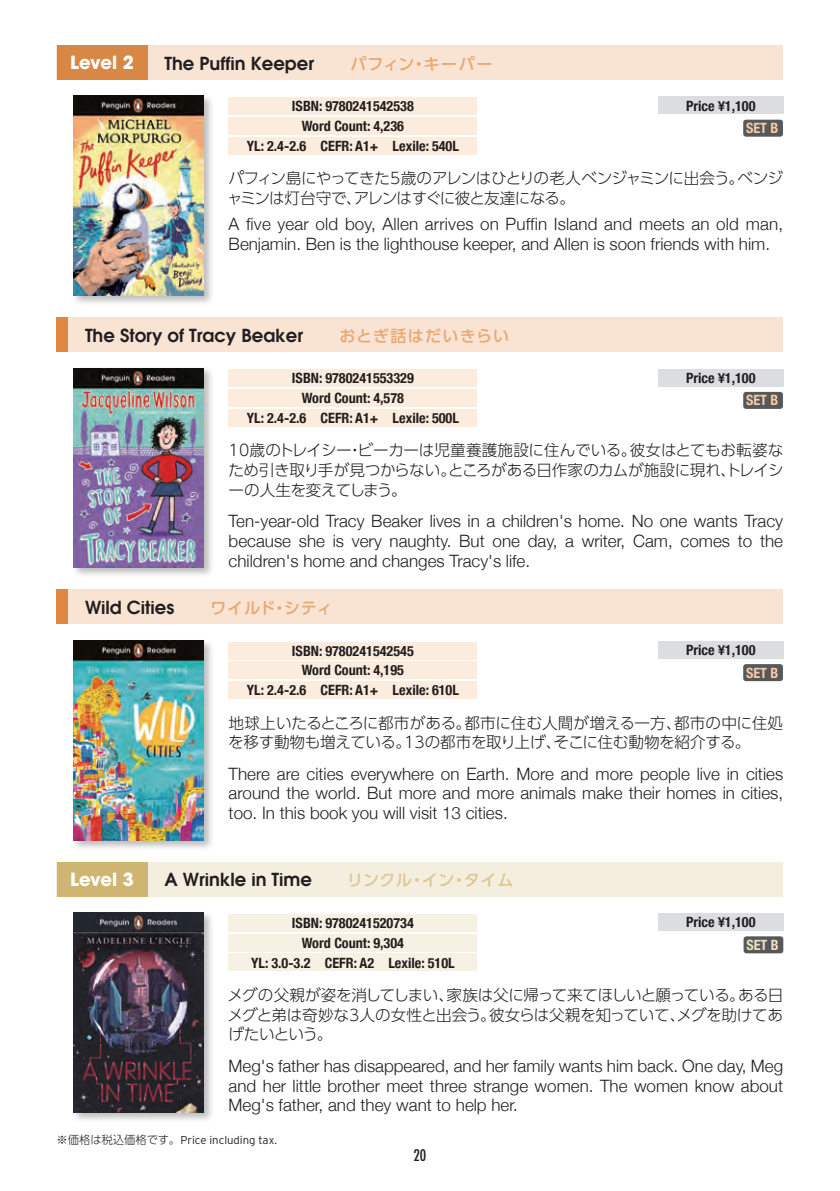
<style>
.page{position:relative;width:840px;height:1191px;background:#fff}
.page>*{position:absolute;margin:0;border:0;box-sizing:border-box;transform-origin:0 0}
.t1{font:600 18px "Avant Garde";color:#231f20}
.t2{font:700 18px "Avant Garde";letter-spacing:-.01em;color:#fff}
.t3{font:300 17px/19.8px "Helvetica Neue";color:#231f20;text-align:justify}
.t4{font:500 16px "UD Shin Go Pro";letter-spacing:.06em;color:#e9a772}
.t5{font:500 16px "UD Shin Go Pro";letter-spacing:.045em;color:#ddc795}
.t6{font:500 16px "UD Shin Go Pro";letter-spacing:.08em;color:#e9a772}
.t7{font:300 15.6px/19.8px "UD Shin Go Pro";letter-spacing:-.025em;color:#231f20;text-align:justify}
.t8{font:300 15.6px/19.8px "UD Shin Go Pro";letter-spacing:-.045em;color:#231f20}
.t9{font:500 condensed 15.6px "Futura";color:#231f20}
.t10{font:700 condensed 14.2px "Helvetica Neue";color:#231f20}
.t11{font:700 condensed 14.2px "Helvetica Neue";color:#f3caa7}
.t12{font:700 condensed 14.2px "Helvetica Neue";color:#ebdfbf}
.t13{font:300 11.4px "Interstate";color:#231f20}
.s1{font-family:"UD Shin Go Pro"}
</style>
<div class="page">
<div style="left:57px;top:317px;width:725px;height:34px;background:#f9e4d4"></div>
<div style="left:57px;top:317px;width:11px;height:34px;background:#df8641"></div>
<div style="left:57px;top:862px;width:725px;height:34px;background:#f4eedf"></div>
<div style="left:57px;top:862px;width:90px;height:34px;background:#d0b471"></div>
<div style="left:743px;top:936px;width:39px;height:17px;background:#57585a;border-radius:3px"></div>
<div style="left:57px;top:45px;width:725px;height:34px;background:#f9e4d4"></div>
<div style="left:57px;top:590px;width:725px;height:34px;background:#f9e4d4"></div>
<div style="left:57px;top:590px;width:11px;height:34px;background:#df8641"></div>
<div style="left:71px;top:93px;width:143px;height:213px;background:#231f20;opacity:.3"></div>
<img style="left:74px;top:96px;width:130px;height:200px">
<div style="left:71px;top:638px;width:143px;height:212px;background:#231f20;opacity:.3"></div>
<img style="left:74px;top:640px;width:130px;height:200px">
<div style="left:71px;top:910px;width:143px;height:213px;background:#231f20;opacity:.3"></div>
<img style="left:74px;top:912px;width:130px;height:200px">
<div style="left:71px;top:366px;width:143px;height:212px;background:#231f20;opacity:.3"></div>
<img style="left:74px;top:368px;width:130px;height:200px">
<div style="left:228px;top:117px;width:249px;height:17px;background:#fbecde"></div>
<div style="left:228px;top:662px;width:249px;height:17px;background:#fbecde"></div>
<div style="left:228px;top:934px;width:249px;height:17px;background:#f7f1e4"></div>
<div style="left:228px;top:389px;width:249px;height:17px;background:#fbecde"></div>
<div style="left:658px;top:97px;width:124px;height:17px;background:#dcdddf"></div>
<div style="left:658px;top:641px;width:124px;height:17px;background:#dcdddf"></div>
<div style="left:658px;top:913px;width:124px;height:17px;background:#dcdddf"></div>
<div style="left:658px;top:369px;width:124px;height:17px;background:#dcdddf"></div>
<div style="left:228px;top:137px;width:249px;height:17px;background:#fbecde"></div>
<div style="left:228px;top:681px;width:249px;height:17px;background:#fbecde"></div>
<div style="left:228px;top:954px;width:249px;height:17px;background:#f7f1e4"></div>
<div style="left:228px;top:409px;width:249px;height:17px;background:#fbecde"></div>
<div style="left:228px;top:98px;width:249px;height:17px;background:#fbecde"></div>
<div style="left:228px;top:642px;width:249px;height:17px;background:#fbecde"></div>
<div style="left:228px;top:914px;width:249px;height:17px;background:#f7f1e4"></div>
<div style="left:228px;top:370px;width:249px;height:17px;background:#fbecde"></div>
<div style="left:57px;top:45px;width:90px;height:34px;background:#d88745"></div>
<div style="left:742px;top:120px;width:40px;height:17px;background:#57585a;border-radius:3px"></div>
<div style="left:742px;top:392px;width:40px;height:17px;background:#57585a;border-radius:3px"></div>
<div style="left:742px;top:664px;width:40px;height:17px;background:#57585a;border-radius:3px"></div>
<p class="t2" style="left:70px;top:51px;width:65px">Level 2</p>
<p class="t1" style="left:164px;top:49px;width:151px">The Puffin Keeper</p>
<p class="t4" style="left:350px;top:51px;width:143px">パフィン・キーパー</p>
<p class="t10" style="left:292px;top:94px;width:123px">ISBN: 9780241542538</p>
<p class="t10" style="left:301px;top:114px;width:104px">Word Count: 4,236</p>
<p class="t10" style="left:247px;top:134px;width:213px">YL: 2.4-2.6 CEFR: A1+ Lexile: 540L</p>
<p class="t10" style="left:685px;top:94px;width:71px">Price ¥1,100</p>
<p class="t11" style="left:745px;top:116px;width:34px">SET B</p>
<p class="t8" style="left:227px;top:168px;width:557px">パフィン島にやってきた5歳のアレンはひとりの老人ベンジャミンに出会う。ベンジャミンは灯台守で、アレンはすぐに彼と友達になる。</p>
<p class="t3" style="left:228px;top:213px;width:555px">A five year old boy, Allen arrives on Puffin Island and meets an old man,<br>Benjamin. Ben is the lighthouse keeper, and Allen is soon friends with him.</p>
<p class="t1" style="left:85px;top:321px;width:219px">The Story of Tracy Beaker</p>
<p class="t6" style="left:339px;top:323px;width:171px">おとぎ話はだいきらい</p>
<p class="t10" style="left:292px;top:366px;width:123px">ISBN: 9780241553329</p>
<p class="t10" style="left:301px;top:386px;width:104px">Word Count: 4,578</p>
<p class="t10" style="left:247px;top:406px;width:213px">YL: 2.4-2.6 CEFR: A1+ Lexile: 500L</p>
<p class="t10" style="left:685px;top:366px;width:71px">Price ¥1,100</p>
<p class="t11" style="left:745px;top:388px;width:34px">SET B</p>
<p class="t7" style="left:228px;top:440px;width:556px">10歳のトレイシー・ビーカーは児童養護施設に住んでいる。彼女はとてもお転婆なため引き取り手が見つからない。ところがある日作家のカムが施設に現れ、トレイシーの人生を変えてしまう。</p>
<p class="t3" style="left:228px;top:510px;width:555px">Ten-year-old Tracy Beaker lives in a children's home. No one wants Tracy because she is very naughty. But one day, a writer, Cam, comes to the children's home and changes Tracy's life.</p>
<p class="t1" style="left:85px;top:593px;width:91px">Wild Cities</p>
<p class="t4" style="left:210px;top:595px;width:123px">ワイルド・シティ</p>
<p class="t10" style="left:292px;top:638px;width:123px">ISBN: 9780241542545</p>
<p class="t10" style="left:301px;top:658px;width:104px">Word Count: 4,195</p>
<p class="t10" style="left:247px;top:678px;width:213px">YL: 2.4-2.6 CEFR: A1+ Lexile: 610L</p>
<p class="t10" style="left:685px;top:638px;width:71px">Price ¥1,100</p>
<p class="t11" style="left:745px;top:661px;width:34px">SET B</p>
<p class="t2" style="left:70px;top:867px;width:65px">Level 3</p>
<p class="t7" style="left:228px;top:712px;width:556px">地球上いたるところに都市がある。都市に住む人間が増える一方、都市の中に住処を移す動物も増えている。13の都市を取り上げ、そこに住む動物を紹介する。</p>
<p class="t3" style="left:228px;top:762px;width:555px">There are cities everywhere on Earth. More and more people live in cities around the world. But more and more animals make their homes in cities, too. In this book you will visit 13 cities.</p>
<p class="t1" style="left:164px;top:865px;width:149px">A Wrinkle in Time</p>
<p class="t5" style="left:347px;top:867px;width:167px">リンクル・イン・タイム</p>
<p class="t10" style="left:292px;top:911px;width:123px">ISBN: 9780241520734</p>
<p class="t10" style="left:301px;top:930px;width:104px">Word Count: 9,304</p>
<p class="t10" style="left:251px;top:950px;width:205px">YL: 3.0-3.2 CEFR: A2 Lexile: 510L</p>
<p class="t10" style="left:685px;top:910px;width:71px">Price ¥1,100</p>
<p class="t12" style="left:746px;top:933px;width:34px">SET B</p>
<p class="t7" style="left:227px;top:984px;width:557px">メグの父親が姿を消してしまい、家族は父に帰って来てほしいと願っている。ある日メグと弟は奇妙な3人の女性と出会う。彼女らは父親を知っていて、メグを助けてあげたいという。</p>
<p class="t3" style="left:228px;top:1054px;width:555px">Meg's father has disappeared, and her family wants him back. One day, Meg and her little brother meet three strange women. The women know about Meg's father, and they want to help her.</p>
<p class="t13" style="left:57px;top:1133px;width:222px"><span class="s1">※価格は税込価格です。</span>Price including tax.</p>
<p class="t9" style="left:413px;top:1145px;width:14px">20</p>
</div>
